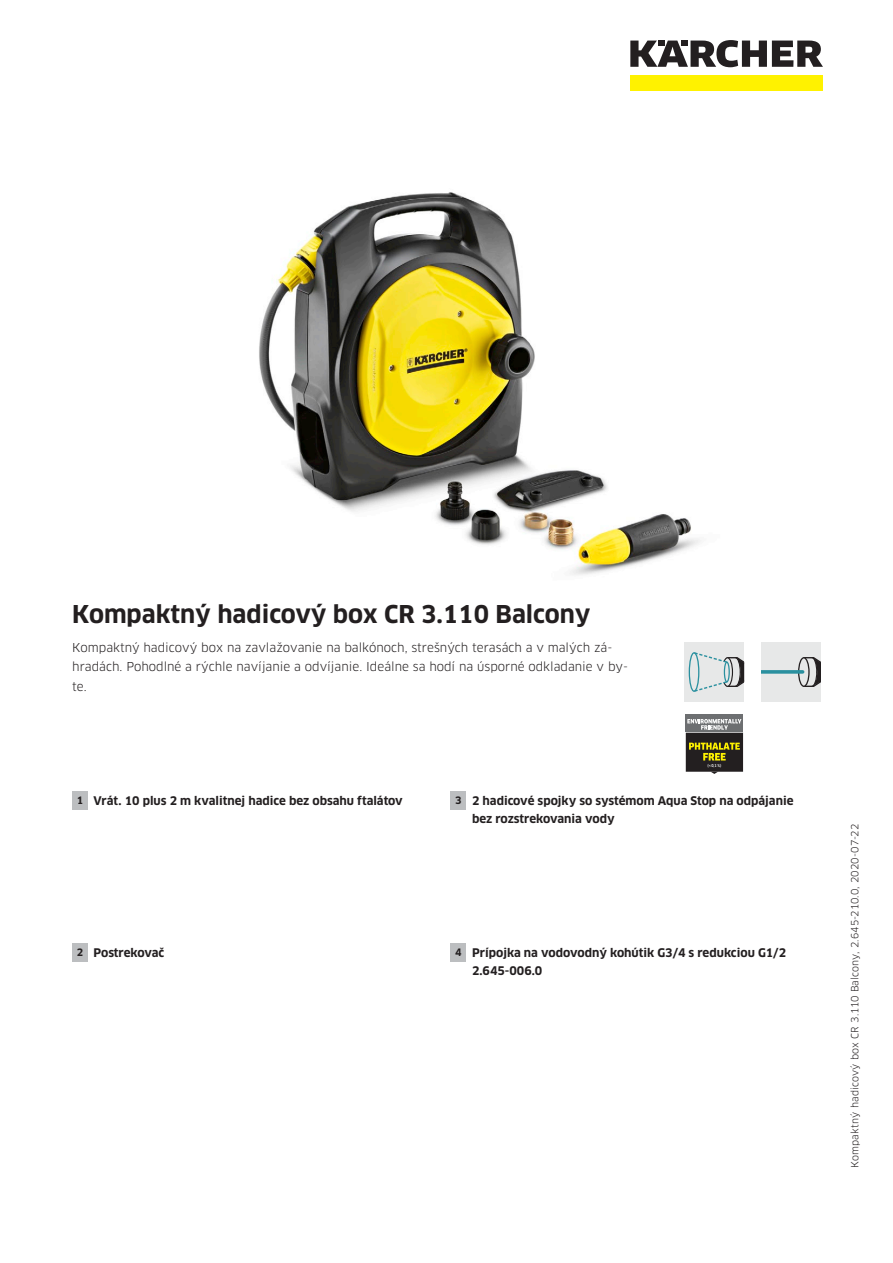
<style>
.page{position:relative;width:893px;height:1263px;background:#fff}
.page>*{position:absolute;margin:0;border:0;box-sizing:border-box;transform-origin:0 0}
.t1{font:700 24px "Clan Pro";color:#231f20}
.t2{font:12px/19.5px "Clan Pro";color:#231f20}
.t3{font:700 11.7px/17.2px "Clan Pro";color:#231f20}
.t4{font:700 10.05px "Clan Pro";color:#231f20}
.t5{font:9.75px "Clan Pro";letter-spacing:.01em;color:#231f20}
.t6{font:500 3.9px "Clan Pro Narr";color:#fff}
</style>
<div class="page">
<div style="left:630px;top:75px;width:193px;height:16px;background:#fff200"></div>
<svg style="left:630px;top:40px;width:193px;height:27px"></svg>
<img style="left:259px;top:192px;width:442px;height:383px">
<div style="left:685px;top:642px;width:59px;height:60px;background:#e7e8e8"></div>
<div style="left:689px;top:652px;width:10px;height:40px;border:1px solid #2a909f;border-radius:50%"></div>
<svg style="left:694px;top:652px;width:50px;height:40px"></svg>
<div style="left:724px;top:661px;width:6px;height:21px;border:1px solid #2a909f;border-radius:50%"></div>
<div style="left:761px;top:642px;width:60px;height:60px;background:#e7e8e8"></div>
<svg style="left:801px;top:657px;width:20px;height:30px"></svg>
<svg style="left:799px;top:658px;width:10px;height:28px"></svg>
<div style="left:798px;top:657px;width:12px;height:30px;border:1px solid #231f20;border-radius:50%"></div>
<svg style="left:761px;top:670px;width:42px;height:4px"></svg>
<div style="left:686px;top:714px;width:57px;height:18px;background:#6d6f71"></div>
<svg style="left:686px;top:719px;width:57px;height:55px"></svg>
<div style="left:72px;top:791px;width:16px;height:19px;background:#bcbec0"></div>
<div style="left:72px;top:943px;width:16px;height:19px;background:#bcbec0"></div>
<div style="left:451px;top:791px;width:15px;height:19px;background:#bcbec0"></div>
<div style="left:451px;top:943px;width:15px;height:19px;background:#bcbec0"></div>
<h1 class="t1" style="left:72px;top:600px;width:520px">Kompaktný hadicový box CR 3.110 Balcony</h1>
<p class="t2" style="left:72px;top:637px;width:557px">Kompaktný hadicový box na zavlažovanie na balkónoch, strešných terasách a v malých zá&shy;hradách. Pohodlné a rýchle navíjanie a odvíjanie. Ideálne sa hodí na úsporné odkladanie v by&shy;te.</p>
<p class="t6" style="left:707px;top:764px;width:15px">(&lt; 0,1 %)</p>
<p class="t4" style="left:77px;top:795px;width:8px">1</p>
<p class="t3" style="left:94px;top:793px;width:311px">Vrát. 10 plus 2 m kvalitnej hadice bez obsahu ftalátov</p>
<p class="t4" style="left:77px;top:947px;width:8px">2</p>
<p class="t3" style="left:94px;top:945px;width:72px">Postrekovač</p>
<p class="t4" style="left:455px;top:795px;width:8px">3</p>
<p class="t3" style="left:472px;top:793px;width:323px">2 hadicové spojky so systémom Aqua Stop na odpájanie bez rozstrekovania vody</p>
<p class="t4" style="left:455px;top:947px;width:8px">4</p>
<p class="t3" style="left:472px;top:945px;width:316px">Prípojka na vodovodný kohútik G3/4 s redukciou G1/2<br>2.645-006.0</p>
<p class="t5" style="left:849px;top:1168px;width:345px;rotate:-90deg">Kompaktný hadicový box CR 3.110 Balcony, 2.645-210.0, 2020-07-22</p>
</div>
